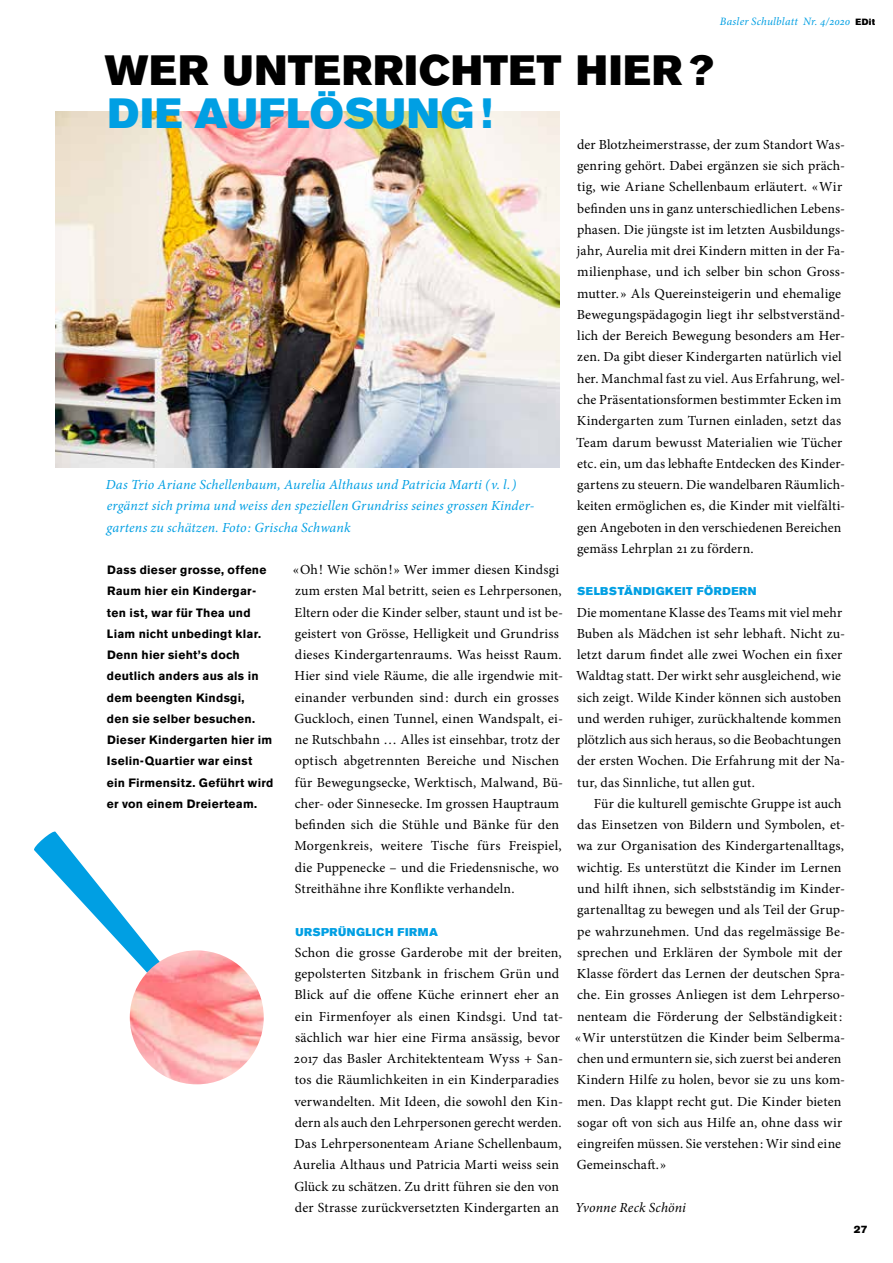
<style>
.page{position:relative;width:893px;height:1263px;background:#fff}
.page>*{position:absolute;margin:0;border:0;box-sizing:border-box;transform-origin:0 0}
.t1{font:42px "Akzidenz Grotesk BE Super";letter-spacing:.03em;color:#000}
.t2{font:42px "Akzidenz Grotesk BE Super";letter-spacing:.025em;color:#009fe3}
.t3{font:13.8px/21.3px "Minion Pro";letter-spacing:.01em;color:#000}
.t4{font:italic 13.8px/21.3px "Minion Pro";letter-spacing:.01em;color:#009fe3}
.t5{font:italic 13.8px "Minion Pro";letter-spacing:.01em;color:#000}
.t6{font:700 12px/21.3px "Akzidenz Grotesk BE";letter-spacing:.025em;color:#000}
.t7{font:11.25px "Akzidenz Grotesk BE Super";letter-spacing:.045em;color:#009fe3}
.t8{font:italic 11.25px "Minion Pro";letter-spacing:.015em;color:#009fe3}
.t9{font:10.5px "Akzidenz Grotesk BE Super";color:#000}
.s1{font-family:"Akzidenz Grotesk BE Super";font-style:normal;font-size:9px;color:#000}
</style>
<div class="page">
<img style="left:55px;top:111px;width:505px;height:357px">
<svg style="left:34px;top:831px;width:125px;height:142px"></svg>
<img style="left:130px;top:950px;width:134px;height:134px;border-radius:67px">
<p class="t8" style="left:720px;top:14px;width:157px">Basler Schulblatt Nr. 4/2020 <span class="s1">EDit</span></p>
<h1 class="t1" style="left:105px;top:46px;width:610px">WER UNTERRICHTET HIER ?</h1>
<h1 class="t2" style="left:108px;top:88px;width:386px">DIE AUFLÖSUNG !</h1>
<p class="t3" style="left:576px;top:134px;width:270px">der Blotzheimerstrasse, der zum Standort Was&shy;genring gehört. Dabei ergänzen sie sich präch&shy;tig, wie Ariane Schellenbaum erläutert. « Wir befinden uns in ganz unterschiedlichen Lebens&shy;phasen. Die jüngste ist im letzten Ausbildungs&shy;jahr, Aurelia mit drei Kindern mitten in der Fa&shy;milienphase, und ich selber bin schon Gross&shy;mutter. » Als Quereinsteigerin und ehemalige Bewegungspädagogin liegt ihr selbstverständ&shy;lich der Bereich Bewegung besonders am Her&shy;zen. Da gibt dieser Kindergarten natürlich viel her. Manchmal fast zu viel. Aus Erfahrung, wel&shy;che Präsentationsformen bestimmter Ecken im Kindergarten zum Turnen einladen, setzt das Team darum bewusst Materialien wie Tücher etc. ein, um das lebhafte Entdecken des Kinder&shy;gartens zu steuern. Die wandelbaren Räumlich&shy;keiten ermöglichen es, die Kinder mit vielfälti&shy;gen Angeboten in den verschiedenen Bereichen gemäss Lehrplan 21 zu fördern.</p>
<p class="t7" style="left:577px;top:585px;width:181px">SELBSTÄNDIGKEIT FÖRDERN</p>
<p class="t3" style="left:576px;top:602px;width:271px">Die momentane Klasse des Teams mit viel mehr Buben als Mädchen ist sehr lebhaft. Nicht zu&shy;letzt darum findet alle zwei Wochen ein fixer Waldtag statt. Der wirkt sehr ausgleichend, wie sich zeigt. Wilde Kinder können sich austoben und werden ruhiger, zurückhaltende kommen plötzlich aus sich heraus, so die Beobachtungen der ersten Wochen. Die Erfahrung mit der Na&shy;tur, das Sinnliche, tut allen gut.</p>
<p class="t3" style="left:575px;top:793px;width:272px;text-indent:19px">Für die kulturell gemischte Gruppe ist auch das Einsetzen von Bildern und Symbolen, et&shy;wa zur Organisation des Kindergartenalltags, wichtig. Es unterstützt die Kinder im Lernen und hilft ihnen, sich selbstständig im Kinder&shy;gartenalltag zu bewegen und als Teil der Grup&shy;pe wahrzunehmen. Und das regelmässige Be&shy;sprechen und Erklären der Symbole mit der Klasse fördert das Lernen der deutschen Spra&shy;che. Ein grosses Anliegen ist dem Lehrperso&shy;nenteam die Förderung der Selbständigkeit : « Wir unterstützen die Kinder beim Selberma&shy;chen und ermuntern sie, sich zuerst bei anderen Kindern Hilfe zu holen, bevor sie zu uns kom&shy;men. Das klappt recht gut. Die Kinder bieten sogar oft von sich aus Hilfe an, ohne dass wir eingreifen müssen. Sie verstehen : Wir sind eine Gemeinschaft. »</p>
<p class="t5" style="left:575px;top:1198px;width:112px">Yvonne Reck Schöni</p>
<p class="t4" style="left:106px;top:474px;width:430px">Das Trio Ariane Schellenbaum, Aurelia Althaus und Patricia Marti ( v. l. ) ergänzt sich prima und weiss den speziellen Grundriss seines grossen Kinder&shy;gartens zu schätzen. Foto : Grischa Schwank</p>
<p class="t6" style="left:107px;top:559px;width:168px">Dass dieser grosse, offene<br>Raum hier ein Kindergar&shy;ten ist, war für Thea und<br>Liam nicht unbedingt klar.<br>Denn hier sieht’s doch deutlich anders aus als in dem beengten Kindsgi,<br>den sie selber besuchen.<br>Dieser Kindergarten hier im<br>Iselin-Quartier war einst<br>ein Firmensitz. Geführt wird er von einem Dreierteam.</p>
<p class="t3" style="left:293px;top:559px;width:272px">« Oh ! Wie schön ! » Wer immer diesen Kindsgi zum ersten Mal betritt, seien es Lehrpersonen, Eltern oder die Kinder selber, staunt und ist be&shy;geistert von Grösse, Helligkeit und Grundriss dieses Kindergartenraums. Was heisst Raum.<br>Hier sind viele Räume, die alle irgendwie mit&shy;einander verbunden sind : durch ein grosses Guckloch, einen Tunnel, einen Wandspalt, ei&shy;ne Rutschbahn … Alles ist einsehbar, trotz der optisch abgetrennten Bereiche und Nischen für Bewegungsecke, Werktisch, Malwand, Bü&shy;cher- oder Sinnesecke. Im grossen Hauptraum befinden sich die Stühle und Bänke für den Morgenkreis, weitere Tische fürs Freispiel, die Puppenecke – und die Friedensnische, wo Streithähne ihre Konflikte verhandeln.</p>
<p class="t7" style="left:295px;top:925px;width:144px">URSPRÜNGLICH FIRMA</p>
<p class="t3" style="left:293px;top:942px;width:271px">Schon die grosse Garderobe mit der breiten, gepolsterten Sitzbank in frischem Grün und Blick auf die offene Küche erinnert eher an ein Firmenfoyer als einen Kindsgi. Und tat&shy;sächlich war hier eine Firma ansässig, bevor 2017 das Basler Architektenteam Wyss + San&shy;tos die Räumlichkeiten in ein Kinderparadies verwandelten. Mit Ideen, die sowohl den Kin&shy;dern als auch den Lehrpersonen gerecht werden.<br>Das Lehrpersonenteam Ariane Schellenbaum, Aurelia Althaus und Patricia Marti weiss sein Glück zu schätzen. Zu dritt führen sie den von der Strasse zurückversetzten Kindergarten an</p>
<p class="t9" style="left:854px;top:1223px;width:15px">27</p>
</div>
